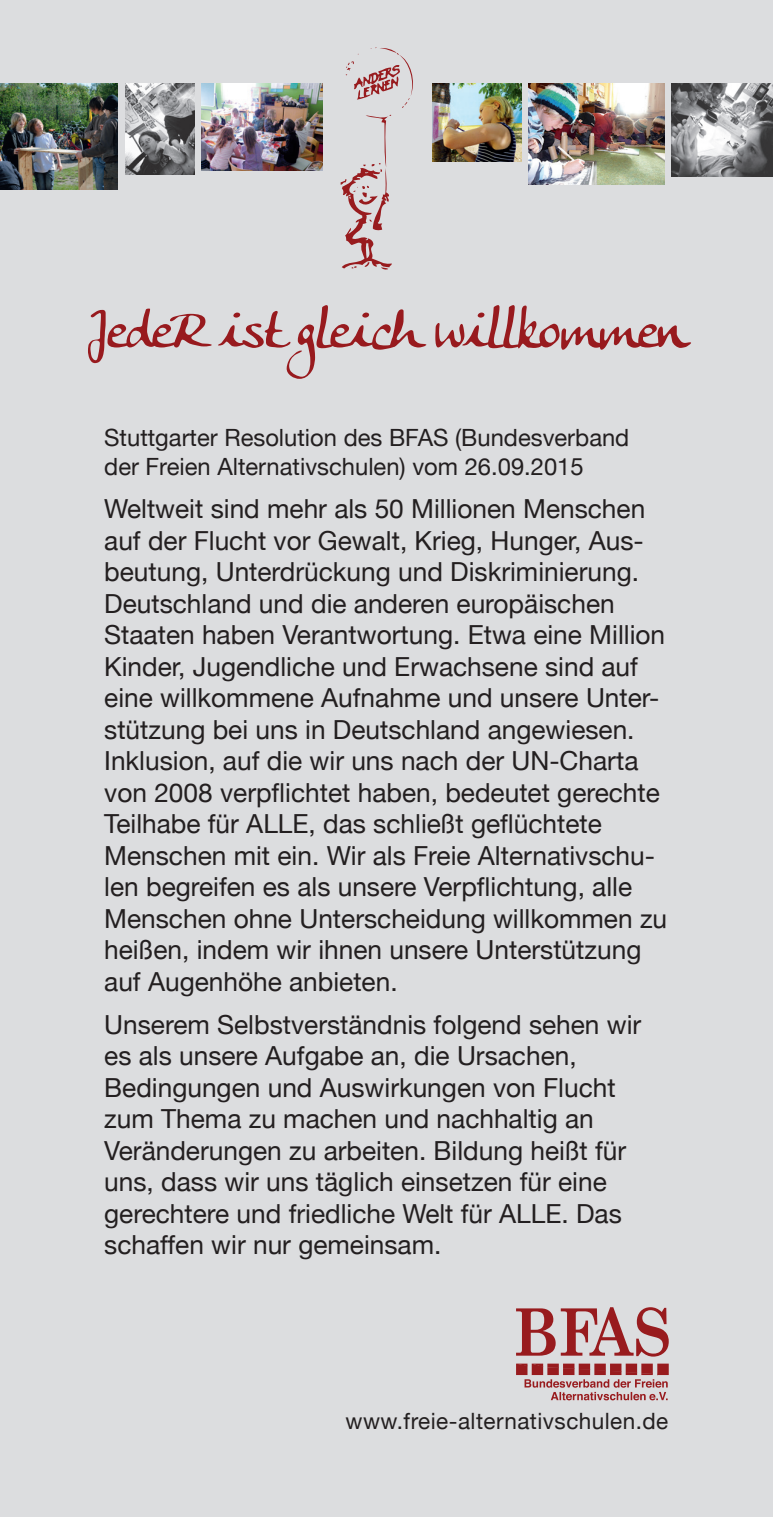
<style>
.page{position:relative;width:773px;height:1517px;background:#fff}
.page>*{position:absolute;margin:0;border:0;box-sizing:border-box;transform-origin:0 0}
.t1{font:52.5px "Anke Calligraphic FG";letter-spacing:-.01em;color:#981a1e}
.t2{font:26.25px/31.5px "Helvetica Neue";color:#231f20}
.t3{font:23.75px/29px "Helvetica Neue";color:#231f20}
.t4{font:22.5px "Helvetica Neue";letter-spacing:.02em;color:#231f20}
</style>
<div class="page">
<div style="left:0;top:0;width:772px;height:1517px;background:#dcdddf"></div>
<svg style="left:516px;top:1307px;width:152px;height:93px"></svg>
<svg style="left:340px;top:47px;width:73px;height:223px"></svg>
<img style="left:0;top:83px;width:117px;height:106px">
<img style="left:202px;top:83px;width:120px;height:88px">
<img style="left:125px;top:83px;width:69px;height:91px">
<img style="left:432px;top:83px;width:89px;height:78px">
<img style="left:528px;top:83px;width:136px;height:102px">
<img style="left:671px;top:83px;width:101px;height:94px">
<h1 class="t1" style="left:87px;top:299px;width:601px">JedeR ist gleich willkommen</h1>
<p class="t3" style="left:104px;top:424px;width:526px">Stuttgarter Resolution des BFAS (Bundesverband der Freien Alternativschulen) vom 26.09.2015</p>
<p class="t2" style="left:104px;top:494px;width:564px">Weltweit sind mehr als 50 Millionen Menschen auf der Flucht vor Gewalt, Krieg, Hunger, Aus&shy;beutung, Unterdrückung und Diskriminierung.<br>Deutschland und die anderen europäischen Staaten haben Verantwortung. Etwa eine Million Kinder, Jugendliche und Erwachsene sind auf eine willkommene Aufnahme und unsere Unter&shy;stützung bei uns in Deutschland angewiesen.<br>Inklusion, auf die wir uns nach der UN-Charta von 2008 verpflichtet haben, bedeutet gerechte Teilhabe für ALLE, das schließt geflüchtete Menschen mit ein. Wir als Freie Alternativschu&shy;len begreifen es als unsere Verpflichtung, alle Menschen ohne Unterscheidung willkommen zu heißen, indem wir ihnen unsere Unterstützung auf Augenhöhe anbieten.</p>
<p class="t2" style="left:104px;top:1010px;width:538px">Unserem Selbstverständnis folgend sehen wir es als unsere Aufgabe an, die Ursachen, Bedingungen und Auswirkungen von Flucht zum Thema zu machen und nachhaltig an Veränderungen zu arbeiten. Bildung heißt für uns, dass wir uns täglich einsetzen für eine gerechtere und friedliche Welt für ALLE. Das schaffen wir nur gemeinsam.</p>
<p class="t4" style="left:345px;top:1404px;width:324px">www.freie-alternativschulen.de</p>
</div>
